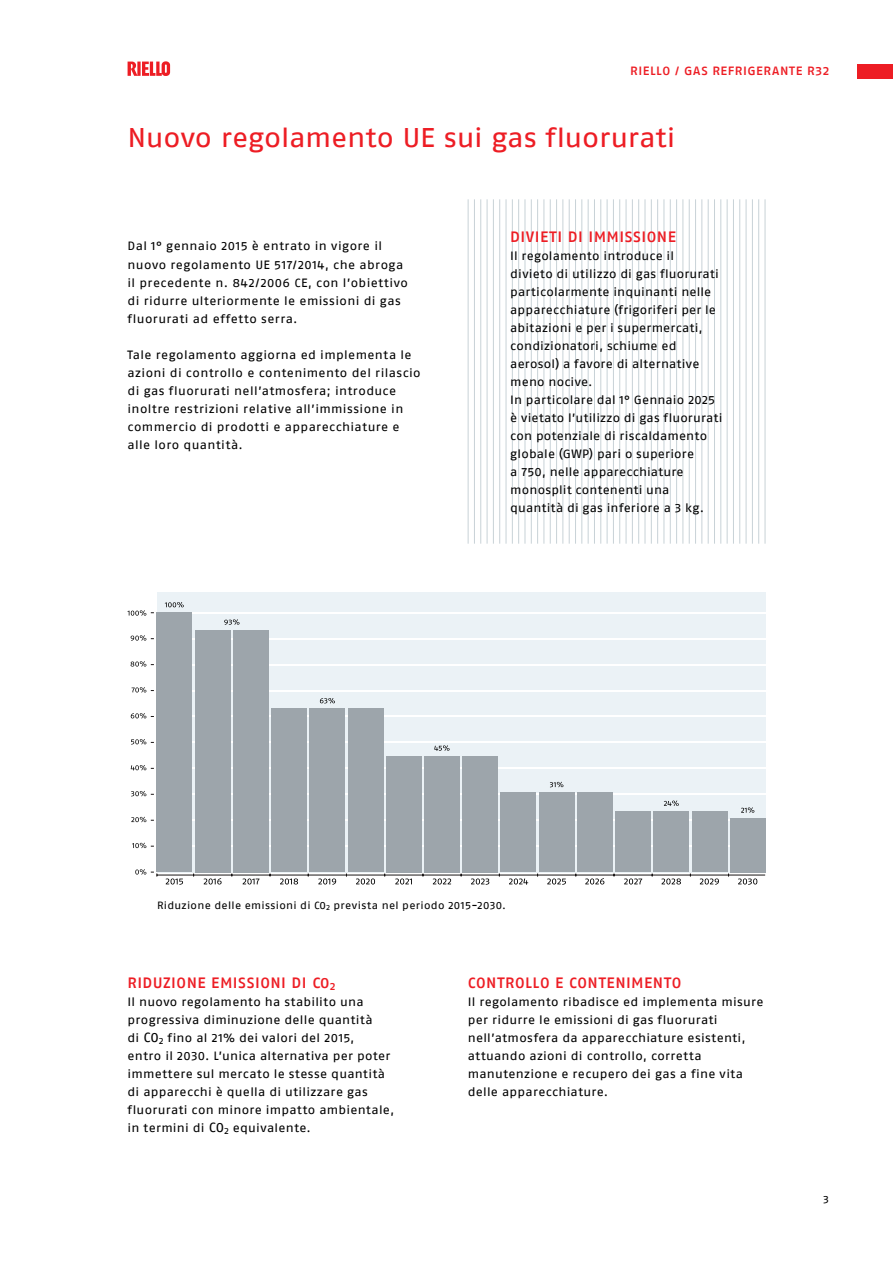
<style>
.page{position:relative;width:893px;height:1263px;background:#fff}
.page>*{position:absolute;margin:0;border:0;box-sizing:border-box;transform-origin:0 0}
.t1{font:27px "Fago Ex Lf";letter-spacing:-.01em;color:#ed1d24}
.t2{font:500 15px "Fago Ex Lf";letter-spacing:.035em;color:#ed1d24}
.t3{font:12px/18px "Fago Ex Lf";letter-spacing:.025em;color:#000}
.t4{font:500 12px "Fago Ex Lf";letter-spacing:.05em;color:#ed1d24}
.t5{font:10.5px "Fago Ex Lf";letter-spacing:.03em;color:#000}
.s1{font-size:13.5px}
</style>
<div class="page">
<div style="left:857px;top:64px;width:36px;height:15px;background:#ed1d24"></div>
<svg style="left:128px;top:61px;width:42px;height:15px"></svg>
<hr style="left:468px;top:199px;width:1px;height:345px;background:#c8d2d7">
<hr style="left:619px;top:199px;width:1px;height:345px;background:#c8d2d7">
<hr style="left:544px;top:199px;width:1px;height:345px;background:#c8d2d7">
<hr style="left:695px;top:199px;width:1px;height:345px;background:#c8d2d7">
<hr style="left:506px;top:199px;width:1px;height:345px;background:#c8d2d7">
<hr style="left:657px;top:199px;width:1px;height:345px;background:#c8d2d7">
<hr style="left:581px;top:199px;width:1px;height:345px;background:#c8d2d7">
<hr style="left:733px;top:199px;width:1px;height:345px;background:#c8d2d7">
<hr style="left:487px;top:199px;width:1px;height:345px;background:#c8d2d7">
<hr style="left:638px;top:199px;width:1px;height:345px;background:#c8d2d7">
<hr style="left:562px;top:199px;width:1px;height:345px;background:#c8d2d7">
<hr style="left:714px;top:199px;width:1px;height:345px;background:#c8d2d7">
<hr style="left:525px;top:199px;width:1px;height:345px;background:#c8d2d7">
<hr style="left:676px;top:199px;width:1px;height:345px;background:#c8d2d7">
<hr style="left:600px;top:199px;width:1px;height:345px;background:#c8d2d7">
<hr style="left:752px;top:199px;width:1px;height:345px;background:#c8d2d7">
<hr style="left:474px;top:199px;width:1px;height:345px;background:#c8d2d7">
<hr style="left:626px;top:199px;width:1px;height:345px;background:#c8d2d7">
<hr style="left:550px;top:199px;width:1px;height:345px;background:#c8d2d7">
<hr style="left:701px;top:199px;width:1px;height:345px;background:#c8d2d7">
<hr style="left:512px;top:199px;width:1px;height:345px;background:#c8d2d7">
<hr style="left:664px;top:199px;width:1px;height:345px;background:#c8d2d7">
<hr style="left:588px;top:199px;width:1px;height:345px;background:#c8d2d7">
<hr style="left:739px;top:199px;width:1px;height:345px;background:#c8d2d7">
<hr style="left:493px;top:199px;width:1px;height:345px;background:#c8d2d7">
<hr style="left:645px;top:199px;width:1px;height:345px;background:#c8d2d7">
<hr style="left:569px;top:199px;width:1px;height:345px;background:#c8d2d7">
<hr style="left:720px;top:199px;width:1px;height:345px;background:#c8d2d7">
<hr style="left:531px;top:199px;width:1px;height:345px;background:#c8d2d7">
<hr style="left:682px;top:199px;width:1px;height:345px;background:#c8d2d7">
<hr style="left:607px;top:199px;width:1px;height:345px;background:#c8d2d7">
<hr style="left:758px;top:199px;width:1px;height:345px;background:#c8d2d7">
<hr style="left:480px;top:199px;width:1px;height:345px;background:#c8d2d7">
<hr style="left:632px;top:199px;width:1px;height:345px;background:#c8d2d7">
<hr style="left:556px;top:199px;width:1px;height:345px;background:#c8d2d7">
<hr style="left:708px;top:199px;width:1px;height:345px;background:#c8d2d7">
<hr style="left:518px;top:199px;width:1px;height:345px;background:#c8d2d7">
<hr style="left:670px;top:199px;width:1px;height:345px;background:#c8d2d7">
<hr style="left:594px;top:199px;width:1px;height:345px;background:#c8d2d7">
<hr style="left:746px;top:199px;width:1px;height:345px;background:#c8d2d7">
<hr style="left:499px;top:199px;width:1px;height:345px;background:#c8d2d7">
<hr style="left:651px;top:199px;width:1px;height:345px;background:#c8d2d7">
<hr style="left:575px;top:199px;width:1px;height:345px;background:#c8d2d7">
<hr style="left:727px;top:199px;width:1px;height:345px;background:#c8d2d7">
<hr style="left:537px;top:199px;width:1px;height:345px;background:#c8d2d7">
<hr style="left:689px;top:199px;width:1px;height:345px;background:#c8d2d7">
<hr style="left:613px;top:199px;width:1px;height:345px;background:#c8d2d7">
<hr style="left:765px;top:199px;width:1px;height:345px;background:#c8d2d7">
<hr style="left:157px;top:875px;width:608px;height:1px;background:#1a1616">
<div style="left:157px;top:592px;width:608px;height:280px;background:#ebf2f6"></div>
<hr style="left:157px;top:612px;width:608px;height:1px;background:#fff">
<hr style="left:157px;top:638px;width:608px;height:1px;background:#fff">
<hr style="left:157px;top:664px;width:608px;height:1px;background:#fff">
<hr style="left:157px;top:690px;width:608px;height:1px;background:#fff">
<hr style="left:157px;top:716px;width:608px;height:1px;background:#fff">
<hr style="left:157px;top:742px;width:608px;height:1px;background:#fff">
<hr style="left:157px;top:768px;width:608px;height:1px;background:#fff">
<hr style="left:157px;top:793px;width:608px;height:2px;background:#fff">
<hr style="left:157px;top:819px;width:608px;height:2px;background:#fff">
<hr style="left:157px;top:845px;width:608px;height:2px;background:#fff">
<svg style="left:166px;top:878px;width:17px;height:7px"></svg>
<svg style="left:204px;top:878px;width:18px;height:6px"></svg>
<svg style="left:243px;top:878px;width:16px;height:6px"></svg>
<svg style="left:280px;top:878px;width:18px;height:6px"></svg>
<svg style="left:318px;top:878px;width:18px;height:7px"></svg>
<svg style="left:356px;top:878px;width:19px;height:6px"></svg>
<svg style="left:395px;top:878px;width:17px;height:6px"></svg>
<svg style="left:433px;top:878px;width:18px;height:6px"></svg>
<svg style="left:434px;top:745px;width:16px;height:6px"></svg>
<svg style="left:320px;top:698px;width:15px;height:5px"></svg>
<svg style="left:550px;top:782px;width:13px;height:5px"></svg>
<svg style="left:664px;top:801px;width:15px;height:5px"></svg>
<svg style="left:741px;top:807px;width:13px;height:6px"></svg>
<svg style="left:224px;top:619px;width:15px;height:6px"></svg>
<svg style="left:165px;top:602px;width:19px;height:5px"></svg>
<svg style="left:128px;top:610px;width:26px;height:6px"></svg>
<svg style="left:131px;top:635px;width:23px;height:6px"></svg>
<svg style="left:131px;top:661px;width:23px;height:5px"></svg>
<svg style="left:132px;top:687px;width:22px;height:5px"></svg>
<svg style="left:131px;top:713px;width:23px;height:5px"></svg>
<svg style="left:131px;top:739px;width:23px;height:5px"></svg>
<svg style="left:131px;top:765px;width:23px;height:5px"></svg>
<svg style="left:131px;top:791px;width:23px;height:5px"></svg>
<svg style="left:131px;top:817px;width:23px;height:5px"></svg>
<svg style="left:132px;top:843px;width:22px;height:5px"></svg>
<svg style="left:135px;top:869px;width:23px;height:7px"></svg>
<svg style="left:471px;top:878px;width:18px;height:7px"></svg>
<svg style="left:509px;top:878px;width:19px;height:7px"></svg>
<svg style="left:547px;top:878px;width:19px;height:7px"></svg>
<svg style="left:585px;top:878px;width:19px;height:6px"></svg>
<svg style="left:624px;top:878px;width:18px;height:6px"></svg>
<svg style="left:662px;top:878px;width:19px;height:6px"></svg>
<svg style="left:700px;top:878px;width:19px;height:7px"></svg>
<svg style="left:738px;top:878px;width:19px;height:7px"></svg>
<div style="left:157px;top:613px;width:35px;height:259px;background:#9da5ab"></div>
<div style="left:195px;top:630px;width:35px;height:242px;background:#9da5ab"></div>
<div style="left:233px;top:630px;width:36px;height:242px;background:#9da5ab"></div>
<div style="left:271px;top:709px;width:36px;height:163px;background:#9da5ab"></div>
<div style="left:310px;top:709px;width:35px;height:163px;background:#9da5ab"></div>
<div style="left:348px;top:709px;width:35px;height:163px;background:#9da5ab"></div>
<div style="left:386px;top:756px;width:35px;height:116px;background:#9da5ab"></div>
<div style="left:424px;top:756px;width:36px;height:116px;background:#9da5ab"></div>
<div style="left:463px;top:756px;width:35px;height:116px;background:#9da5ab"></div>
<div style="left:501px;top:792px;width:35px;height:80px;background:#9da5ab"></div>
<div style="left:539px;top:792px;width:35px;height:80px;background:#9da5ab"></div>
<div style="left:577px;top:792px;width:35px;height:80px;background:#9da5ab"></div>
<div style="left:615px;top:811px;width:36px;height:61px;background:#9da5ab"></div>
<div style="left:654px;top:811px;width:35px;height:61px;background:#9da5ab"></div>
<div style="left:692px;top:811px;width:35px;height:61px;background:#9da5ab"></div>
<div style="left:730px;top:818px;width:35px;height:54px;background:#9da5ab"></div>
<p class="t4" style="left:630px;top:64px;width:200px">RIELLO / GAS REFRIGERANTE R32</p>
<h1 class="t1" style="left:128px;top:122px;width:549px">Nuovo regolamento UE sui gas fluorurati</h1>
<p class="t3" style="left:128px;top:237px;width:282px">Dal 1° gennaio 2015 è entrato in vigore il nuovo regolamento UE 517/2014, che abroga il precedente n. 842/2006 CE, con l’obiettivo di ridurre ulteriormente le emissioni di gas fluorurati ad effetto serra.</p>
<p class="t3" style="left:128px;top:345px;width:295px">Tale regolamento aggiorna ed implementa le azioni di controllo e contenimento del rilascio di gas fluorurati nell’atmosfera; introduce inoltre restrizioni relative all’immissione in commercio di prodotti e apparecchiature e alle loro quantità.</p>
<p class="t2" style="left:510px;top:228px;width:167px">DIVIETI DI IMMISSIONE</p>
<p class="t3" style="left:510px;top:246px;width:214px">Il regolamento introduce il<br>divieto di utilizzo di gas fluorurati particolarmente inquinanti nelle apparecchiature (frigoriferi per le abitazioni e per i supermercati, condizionatori, schiume ed aerosol) a favore di alternative meno nocive.<br>In particolare dal 1° Gennaio 2025 è vietato l’utilizzo di gas fluorurati con potenziale di riscaldamento globale (GWP) pari o superiore<br>a 750, nelle apparecchiature monosplit contenenti una quantità di gas inferiore a 3 kg.</p>
<p class="t5" style="left:157px;top:899px;width:350px">Riduzione delle emissioni di C0<sub>2</sub> prevista nel periodo 2015-2030.</p>
<p class="t2" style="left:128px;top:974px;width:20px">RIDUZIONE</p>
<p class="t2" style="left:211px;top:974px;width:9px">EMISSIONI</p>
<p class="t2" style="left:292px;top:974px;width:45px">DI C0<sub>2</sub></p>
<p class="t3" style="left:128px;top:993px;width:268px">Il nuovo regolamento ha stabilito una progressiva diminuzione delle quantità<br>di <span class="s1">C0</span><sub>2</sub> fino al 21% dei valori del 2015,<br>entro il 2030. L’unica alternativa per poter immettere sul mercato le stesse quantità di apparecchi è quella di utilizzare gas fluorurati con minore impatto ambientale, in termini di <span class="s1">C0</span><sub>2</sub> equivalente.</p>
<p class="t2" style="left:468px;top:974px;width:215px">CONTROLLO E CONTENIMENTO</p>
<p class="t3" style="left:468px;top:993px;width:297px">Il regolamento ribadisce ed implementa misure per ridurre le emissioni di gas fluorurati nell’atmosfera da apparecchiature esistenti, attuando azioni di controllo, corretta manutenzione e recupero dei gas a fine vita delle apparecchiature.</p>
<p class="t5" style="left:823px;top:1193px;width:7px">3</p>
</div>
